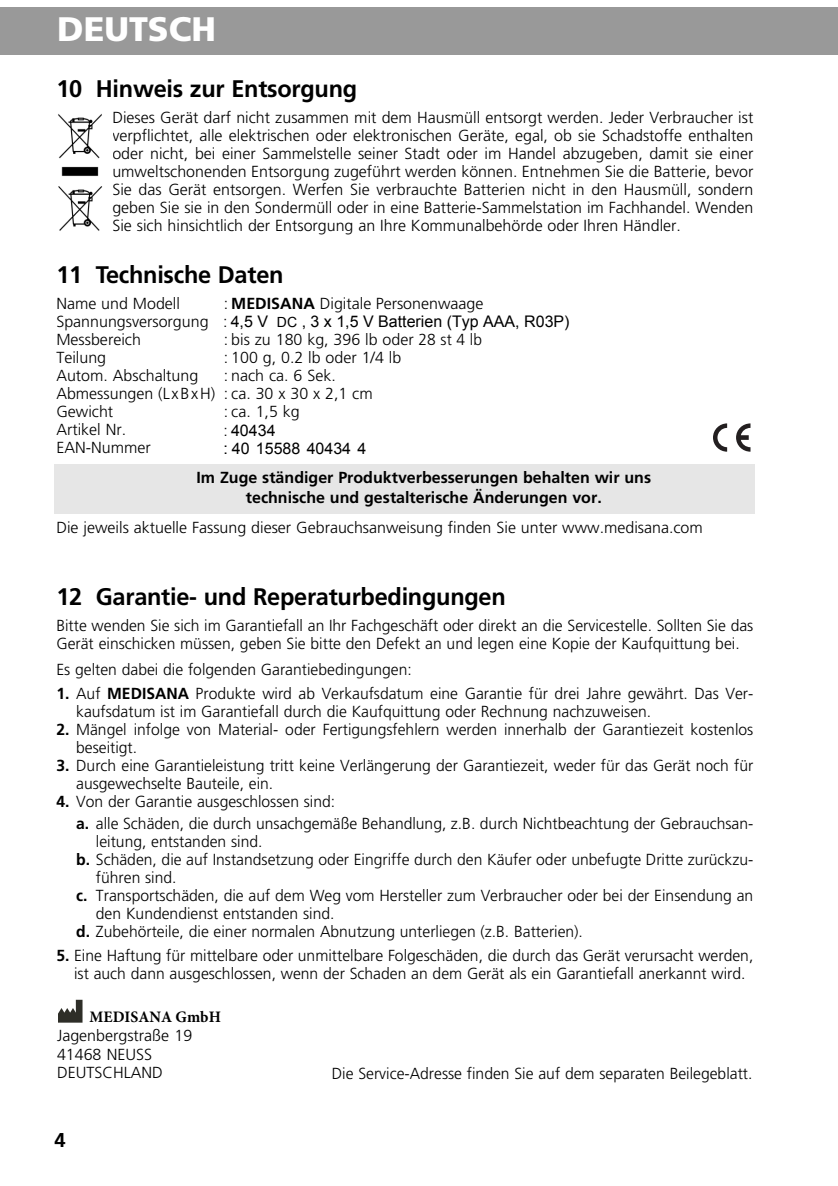
<style>
.page{position:relative;width:838px;height:1186px;background:#fff}
.page>*{position:absolute;margin:0;border:0;box-sizing:border-box;transform-origin:0 0}
.t1{font:900 34px "Frutiger";color:#fff}
.t2{font:700 24px "Frutiger";letter-spacing:-.01em;color:#000}
.t3{font:700 20px "Frutiger";color:#000}
.t4{font:300 16px/18px "Frutiger";color:#000}
.t5{font:700 16px/20px "Frutiger";color:#000;text-align:center}
.t6{font:16px/18px "Arial";color:#000}
.t7{font:700 16px "Minion Pro";color:#000}
.s1{font-weight:700}
.s2{font-family:"Frutiger";font-weight:300}
.s3{font-size:14px}
</style>
<div class="page">
<div style="left:54px;top:464px;width:700px;height:50px;background:#e6e6e6"></div>
<div style="left:0;top:7px;width:837px;height:47px;background:#999"></div>
<svg style="left:76px;top:999px;width:7px;height:23px"></svg>
<svg style="left:58px;top:1000px;width:24px;height:22px"></svg>
<img style="left:58px;top:113px;width:45px;height:74px">
<svg style="left:713px;top:423px;width:13px;height:29px"></svg>
<svg style="left:736px;top:423px;width:14px;height:29px"></svg>
<img style="left:58px;top:187px;width:44px;height:44px">
<h1 class="t1" style="left:57px;top:15px;width:160px">DEUTSCH</h1>
<h2 class="t2" style="left:56px;top:79px;width:302px">10 Hinweis zur Entsorgung</h2>
<p class="t4" style="left:112px;top:110px;width:642px;text-align:justify">Dieses Gerät darf nicht zusammen mit dem Hausmüll entsorgt werden. Jeder Verbraucher ist verpflichtet, alle elektrischen oder elektronischen Geräte, egal, ob sie Schadstoffe enthalten oder nicht, bei einer Sammelstelle seiner Stadt oder im Handel abzugeben, damit sie einer umweltschonenden Entsorgung zugeführt werden können. Entnehmen Sie die Batterie, bevor Sie das Gerät entsorgen. Werfen Sie verbrauchte Batterien nicht in den Hausmüll, sondern geben Sie sie in den Sondermüll oder in eine Batterie-Sammelstation im Fachhandel. Wenden Sie sich hinsichtlich der Entsorgung an Ihre Kommunalbehörde oder Ihren Händler.</p>
<h2 class="t2" style="left:56px;top:265px;width:228px">11 Technische Daten</h2>
<p class="t4" style="left:56px;top:296px;width:125px">Name und Modell</p>
<p class="t4" style="left:224px;top:296px;width:261px">: <span class="s1">MEDISANA</span> Digitale Personenwaage</p>
<p class="t6" style="left:56px;top:312px;width:514px"><span class="s2">Spannungsversorgung :</span> 4,5 V <span class="s3">DC</span> , 3 x 1,5 V Batterien (Typ AAA, R03P)</p>
<p class="t4" style="left:56px;top:332px;width:86px">Messbereich</p>
<p class="t4" style="left:224px;top:332px;width:259px">: bis zu 180 kg, 396 lb oder 28 st 4 lb</p>
<p class="t4" style="left:56px;top:350px;width:51px">Teilung</p>
<p class="t4" style="left:224px;top:350px;width:179px">: 100 g, 0.2 lb oder 1/4 lb</p>
<p class="t4" style="left:56px;top:368px;width:143px">Autom. Abschaltung</p>
<p class="t4" style="left:56px;top:368px;width:318px;text-indent:167px">: nach ca. 6 Sek.<br>Abmessungen (LxBxH) : ca. 30 x 30 x 2,1 cm<br>Gewicht</p>
<p class="t4" style="left:224px;top:404px;width:77px">: ca. 1,5 kg</p>
<p class="t4" style="left:56px;top:422px;width:96px">Artikel Nr.<br>EAN-Nummer</p>
<p class="t6" style="left:223px;top:421px;width:144px"><span class="s2">:</span> 40434<br>: 40 15588 40434 4</p>
<p class="t5" style="left:196px;top:469px;width:456px">Im Zuge ständiger Produktverbesserungen behalten wir uns technische und gestalterische Änderungen vor.</p>
<p class="t4" style="left:56px;top:520px;width:647px">Die jeweils aktuelle Fassung dieser Gebrauchsanweisung finden Sie unter www.medisana.com</p>
<h2 class="t2" style="left:56px;top:587px;width:450px">12 Garantie- und Reperaturbedingungen</h2>
<p class="t4" style="left:56px;top:618px;width:698px">Bitte wenden Sie sich im Garantiefall an Ihr Fachgeschäft oder direkt an die Servicestelle. Sollten Sie das<br>Gerät einschicken müssen, geben Sie bitte den Defekt an und legen eine Kopie der Kaufquittung bei.</p>
<p class="t4" style="left:56px;top:662px;width:357px">Es gelten dabei die folgenden Garantiebedingungen:</p>
<p class="t4" style="left:76px;top:686px;width:678px;text-indent:-20px"><span class="s1">1.</span> Auf <span class="s1">MEDISANA</span> Produkte wird ab Verkaufsdatum eine Garantie für drei Jahre gewährt. Das Ver&shy;kaufsdatum ist im Garantiefall durch die Kaufquittung oder Rechnung nachzuweisen.</p>
<p class="t4" style="left:76px;top:722px;width:678px;text-indent:-20px"><span class="s1">2.</span> Mängel infolge von Material- oder Fertigungsfehlern werden innerhalb der Garantiezeit kostenlos beseitigt.</p>
<p class="t4" style="left:76px;top:758px;width:678px;text-indent:-20px"><span class="s1">3.</span> Durch eine Garantieleistung tritt keine Verlängerung der Garantiezeit, weder für das Gerät noch für ausgewechselte Bauteile, ein.</p>
<p class="t4" style="left:76px;top:792px;width:678px;line-height:22px;text-indent:-20px"><span class="s1">4.</span> Von der Garantie ausgeschlossen sind:<br><span class="s1">a.</span> alle Schäden, die durch unsachgemäße Behandlung, z.B. durch Nichtbeachtung der Gebrauchsan-</p>
<p class="t4" style="left:96px;top:834px;width:168px">leitung, entstanden sind.</p>
<p class="t4" style="left:76px;top:852px;width:678px"><span class="s1">b.</span> Schäden, die auf Instandsetzung oder Eingriffe durch den Käufer oder unbefugte Dritte zurückzu-</p>
<p class="t4" style="left:96px;top:870px;width:82px">führen sind.</p>
<p class="t4" style="left:76px;top:888px;width:678px"><span class="s1">c.</span> Transportschäden, die auf dem Weg vom Hersteller zum Verbraucher oder bei der Einsendung an</p>
<p class="t4" style="left:96px;top:906px;width:240px">den Kundendienst entstanden sind.</p>
<p class="t4" style="left:76px;top:924px;width:508px"><span class="s1">d.</span> Zubehörteile, die einer normalen Abnutzung unterliegen (z.B. Batterien).</p>
<p class="t4" style="left:74px;top:948px;width:680px;text-indent:-18px"><span class="s1">5.</span> Eine Haftung für mittelbare oder unmittelbare Folgeschäden, die durch das Gerät verursacht werden, ist auch dann ausgeschlossen, wenn der Schaden an dem Gerät als ein Garantiefall anerkannt wird.</p>
<p class="t7" style="left:90px;top:1006px;width:133px">MEDISANA GmbH</p>
<p class="t4" style="left:57px;top:1028px;width:137px">Jagenbergstraße 19<br>41468 NEUSS<br>DEUTSCHLAND</p>
<p class="t4" style="left:331px;top:1066px;width:422px">Die Service-Adresse finden Sie auf dem separaten Beilegeblatt.</p>
<p class="t3" style="left:54px;top:1131px;width:13px">4</p>
</div>
